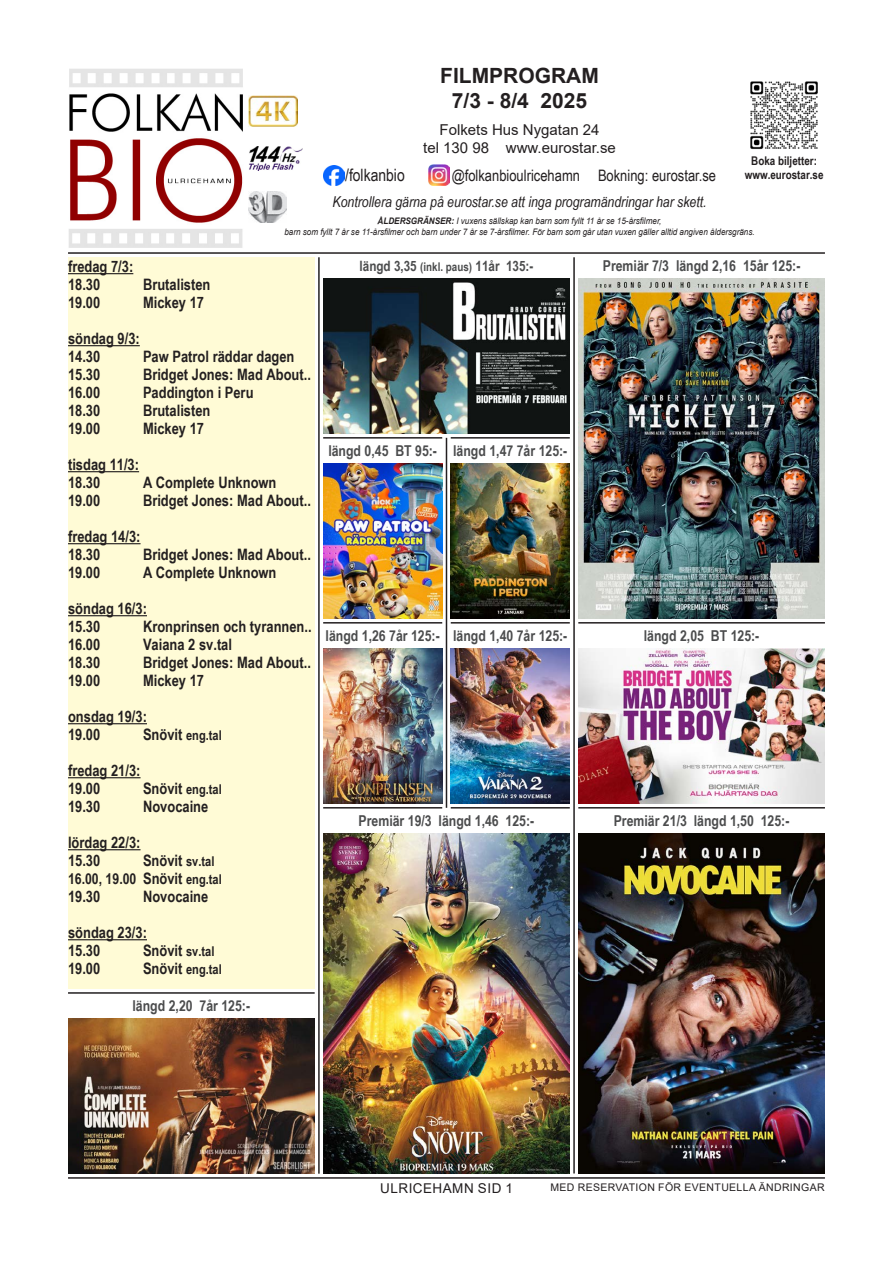
<style>
.page{position:relative;width:893px;height:1263px;background:#fff}
.page>*{position:absolute;margin:0;border:0;box-sizing:border-box;transform-origin:0 0}
.t1{font:700 21px/24.8px "Arial";color:#231f20;text-align:center}
.t2{font:16.95px "Arial Narrow";color:#231f20}
.t3{font:700 15.75px/18px "Arial Narrow";color:#231f20}
.t4{font:15.75px "Arial Narrow";color:#231f20}
.t5{font:700 15px "Arial Narrow";color:#4b4c4d}
.t6{font:italic 15px "Arial Narrow";color:#231f20}
.t7{font:15px/18px "Arial";color:#231f20;text-align:center}
.t8{font:700 15px "Arial Narrow";color:#231f20}
.t9{font:700 14.25px "Arial Narrow";color:#4b4c4d}
.t10{font:700 13.5px "Arial Narrow";color:#231f20}
.t11{font:13.5px "Arial";letter-spacing:.035em;color:#231f20}
.t12{font:700 12px "Arial Narrow";color:#231f20}
.t13{font:10.5px "Arial";letter-spacing:.035em;color:#231f20}
.t14{font:italic 9px/10.8px "Arial";color:#231f20;text-align:center;scale:.9 1}
.s1{font-weight:700}
.s2{font-size:12px}
.s3{font-size:15.75px}
.s4{font-size:13.5px}
</style>
<div class="page">
<img style="left:750px;top:81px;width:68px;height:69px">
<img style="left:69px;top:69px;width:174px;height:179px">
<div style="left:68px;top:257px;width:247px;height:732px;background:#fffbd6"></div>
<img style="left:248px;top:191px;width:38px;height:31px">
<img style="left:248px;top:96px;width:49px;height:31px">
<img style="left:249px;top:147px;width:53px;height:24px">
<img style="left:324px;top:165px;width:20px;height:21px">
<img style="left:428px;top:165px;width:21px;height:21px">
<hr style="left:68px;top:273px;width:65px;height:1px;background:#231f20">
<hr style="left:68px;top:345px;width:72px;height:1px;background:#231f20">
<hr style="left:68px;top:471px;width:71px;height:1px;background:#231f20">
<hr style="left:68px;top:543px;width:73px;height:1px;background:#231f20">
<hr style="left:68px;top:615px;width:79px;height:1px;background:#231f20">
<hr style="left:68px;top:723px;width:79px;height:1px;background:#231f20">
<hr style="left:68px;top:777px;width:73px;height:1px;background:#231f20">
<hr style="left:68px;top:849px;width:73px;height:1px;background:#231f20">
<hr style="left:68px;top:939px;width:79px;height:1px;background:#231f20">
<img style="left:578px;top:279px;width:247px;height:340px">
<img style="left:451px;top:648px;width:119px;height:156px">
<img style="left:451px;top:463px;width:119px;height:155px">
<img style="left:68px;top:1018px;width:247px;height:155px">
<img style="left:323px;top:833px;width:247px;height:341px">
<hr style="left:573px;top:257px;width:2px;height:916px;background:#231f20">
<hr style="left:323px;top:807px;width:119px;height:1px;background:#231f20">
<hr style="left:451px;top:807px;width:119px;height:1px;background:#231f20">
<hr style="left:578px;top:807px;width:247px;height:1px;background:#231f20">
<hr style="left:578px;top:622px;width:247px;height:1px;background:#231f20">
<hr style="left:323px;top:622px;width:119px;height:1px;background:#231f20">
<hr style="left:451px;top:622px;width:119px;height:1px;background:#231f20">
<hr style="left:323px;top:437px;width:119px;height:2px;background:#231f20">
<hr style="left:451px;top:437px;width:119px;height:2px;background:#231f20">
<img style="left:578px;top:833px;width:247px;height:341px">
<img style="left:578px;top:648px;width:247px;height:155px">
<img style="left:323px;top:279px;width:247px;height:155px">
<img style="left:323px;top:648px;width:119px;height:155px">
<img style="left:323px;top:463px;width:119px;height:156px">
<hr style="left:446px;top:438px;width:1px;height:370px;background:#231f20">
<hr style="left:68px;top:992px;width:247px;height:2px;background:#231f20">
<hr style="left:68px;top:1177px;width:757px;height:2px;background:#231f20">
<hr style="left:318px;top:257px;width:2px;height:917px;background:#231f20">
<hr style="left:68px;top:252px;width:757px;height:2px;background:#231f20">
<h1 class="t1" style="left:440px;top:64px;width:160px">FILMPROGRAM<br>7/3 - 8/4 2025</h1>
<p class="t7" style="left:423px;top:121px;width:194px">FOLKETS H US NYGATAN 24<br>TEL 130 98 WWW.EUROSTAR.SE</p>
<p class="t12" style="left:751px;top:154px;width:67px">Boka biljetter:</p>
<p class="t2" style="left:345px;top:165px;width:61px">/folkanbio</p>
<p class="t4" style="left:452px;top:166px;width:266px">@folkanbioulricehamn Bokning: eurostar.se</p>
<p class="t12" style="left:745px;top:168px;width:80px">www.eurostar.se</p>
<p class="t3" style="left:68px;top:257px;width:67px">fredag 7/3:<br>18.30</p>
<p class="t3" style="left:143px;top:275px;width:69px">Brutalisten</p>
<p class="t6" style="left:332px;top:193px;width:376px">Kontrollera gärna på eurostar.se att inga programändringar har skett.</p>
<p class="t14" style="left:284px;top:215px;width:524px"><span class="s1">ÅLDERSGRÄNSER:</span> I vuxens sällskap kan barn som fyllt 11 år se 15-årsfilmer,<br>barn som fyllt 7 år se 11-årsfilmer och barn under 7 år se 7-årsfilmer. För barn som går utan vuxen gäller alltid angiven åldersgräns.</p>
<p class="t9" style="left:360px;top:258px;width:175px">längd 3,35 <span class="s2">(inkl. paus)</span> 11år 135:-</p>
<p class="t5" style="left:603px;top:257px;width:199px">Premiär 7/3 längd 2,16 15år 125:-</p>
<p class="t3" style="left:68px;top:293px;width:34px">19.00</p>
<p class="t3" style="left:143px;top:293px;width:63px">Mickey 17</p>
<p class="t3" style="left:68px;top:329px;width:73px">söndag 9/3:<br>14.30</p>
<p class="t3" style="left:143px;top:347px;width:153px">Paw Patrol räddar dagen</p>
<p class="t3" style="left:68px;top:365px;width:34px">15.30</p>
<p class="t3" style="left:143px;top:365px;width:169px">Bridget Jones: Mad About..</p>
<p class="t3" style="left:68px;top:383px;width:34px">16.00</p>
<p class="t3" style="left:143px;top:383px;width:112px">Paddington i Peru</p>
<p class="t3" style="left:68px;top:401px;width:34px">18.30</p>
<p class="t3" style="left:143px;top:401px;width:69px">Brutalisten</p>
<p class="t3" style="left:68px;top:419px;width:34px">19.00</p>
<p class="t3" style="left:143px;top:419px;width:63px">Mickey 17</p>
<p class="t3" style="left:68px;top:455px;width:73px">tisdag 11/3:<br>18.30</p>
<p class="t3" style="left:143px;top:473px;width:135px">A Complete Unknown</p>
<p class="t3" style="left:68px;top:491px;width:34px">19.00</p>
<p class="t3" style="left:143px;top:491px;width:169px">Bridget Jones: Mad About..</p>
<p class="t3" style="left:68px;top:527px;width:74px">fredag 14/3:<br>18.30</p>
<p class="t3" style="left:143px;top:545px;width:169px">Bridget Jones: Mad About..</p>
<p class="t3" style="left:68px;top:563px;width:34px">19.00</p>
<p class="t3" style="left:143px;top:563px;width:135px">A Complete Unknown</p>
<p class="t3" style="left:68px;top:599px;width:80px">söndag 16/3:<br>15.30</p>
<p class="t3" style="left:143px;top:617px;width:170px">Kronprinsen och tyrannen..</p>
<p class="t3" style="left:68px;top:635px;width:34px">16.00</p>
<p class="t3" style="left:143px;top:635px;width:91px">Vaiana 2 sv.tal</p>
<p class="t3" style="left:68px;top:653px;width:34px">18.30</p>
<p class="t3" style="left:143px;top:653px;width:169px">Bridget Jones: Mad About..</p>
<p class="t3" style="left:68px;top:671px;width:34px">19.00</p>
<p class="t3" style="left:143px;top:671px;width:63px">Mickey 17</p>
<p class="t3" style="left:68px;top:707px;width:80px">onsdag 19/3:<br>19.00</p>
<p class="t10" style="left:143px;top:727px;width:80px"><span class="s3">Snövit</span> eng.tal</p>
<p class="t3" style="left:68px;top:761px;width:74px">fredag 21/3:<br>19.00</p>
<p class="t10" style="left:143px;top:781px;width:80px"><span class="s3">Snövit</span> eng.tal</p>
<p class="t3" style="left:68px;top:797px;width:34px">19.30</p>
<p class="t3" style="left:143px;top:797px;width:67px">Novocaine</p>
<p class="t3" style="left:68px;top:833px;width:74px">lördag 22/3:<br>15.30</p>
<p class="t3" style="left:143px;top:851px;width:73px">Snövit <span class="s4">sv.tal</span></p>
<p class="t8" style="left:68px;top:870px;width:155px">16.00, 19.00 <span class="s3">Snövit</span> <span class="s4">eng.tal</span></p>
<p class="t3" style="left:68px;top:887px;width:34px">19.30</p>
<p class="t3" style="left:143px;top:887px;width:67px">Novocaine</p>
<p class="t3" style="left:68px;top:923px;width:80px">söndag 23/3:<br>15.30</p>
<p class="t3" style="left:143px;top:941px;width:73px">Snövit <span class="s4">sv.tal</span></p>
<p class="t3" style="left:68px;top:959px;width:34px">19.00</p>
<p class="t10" style="left:143px;top:961px;width:80px"><span class="s3">Snövit</span> eng.tal</p>
<p class="t5" style="left:133px;top:997px;width:119px">längd 2,20 7år 125:-</p>
<p class="t5" style="left:328px;top:442px;width:110px">längd 0,45 BT 95:-</p>
<p class="t5" style="left:453px;top:442px;width:116px">längd 1,47 7år 125:-</p>
<p class="t5" style="left:326px;top:627px;width:243px">längd 1,26 7år 125:- längd 1,40 7år 125:-</p>
<p class="t5" style="left:644px;top:627px;width:117px">längd 2,05 BT 125:-</p>
<p class="t5" style="left:359px;top:812px;width:177px">Premiär 19/3 längd 1,46 125:-</p>
<p class="t5" style="left:614px;top:812px;width:177px">Premiär 21/3 längd 1,50 125:-</p>
<p class="t11" style="left:380px;top:1179px;width:134px">ULRICEHAMN SID 1</p>
<p class="t13" style="left:550px;top:1180px;width:276px">MED RESERVATION FÖR EVENTU ELLA ÄNDRINGAR</p>
</div>
